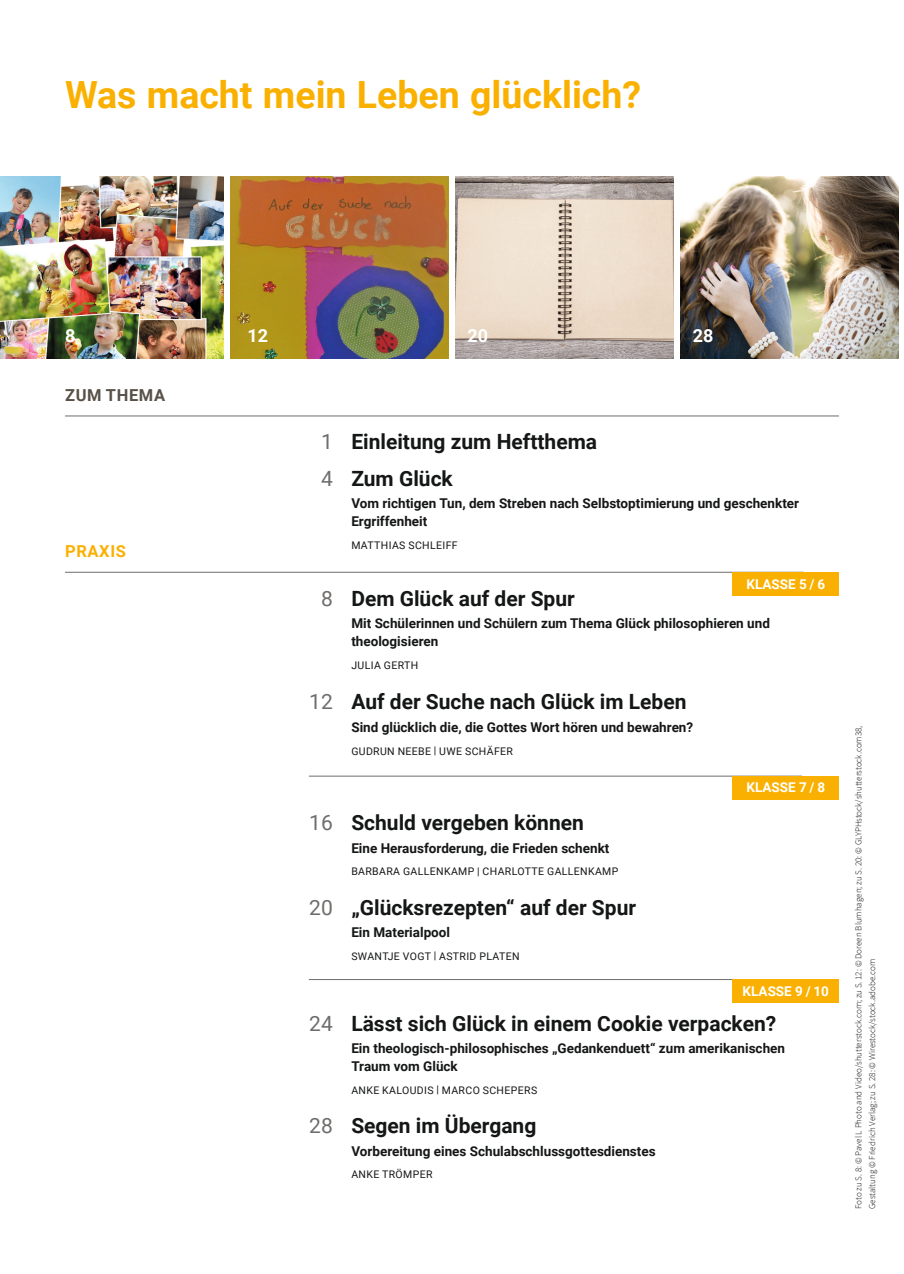
<style>
.page{position:relative;width:904px;height:1274px;background:#fff}
.page>*{position:absolute;margin:0;border:0;box-sizing:border-box;transform-origin:0 0}
.t1{font:700 37.5px "Roboto";color:#fab000}
.t2{font:700 21px/37.5px "Roboto";color:#151616}
.t3{font:700 18px "Roboto";color:#fff}
.t4{font:700 16.5px "Roboto";letter-spacing:.035em;color:#595047}
.t5{font:700 16.5px "Roboto";letter-spacing:.035em;color:#fab000}
.t6{font:700 13.5px/18px "Roboto";color:#151616}
.t7{font:700 13.5px "Roboto";color:#fff}
.t8{font:10.5px "Roboto";letter-spacing:.035em;color:#151616}
.t9{font:300 9px/13.5px "Source Sans Pro";color:#151616}
.s1{font-weight:400;color:#6f6d6b}
</style>
<div class="page">
<img style="left:0;top:176px;width:224px;height:183px">
<img style="left:230px;top:176px;width:219px;height:183px">
<img style="left:455px;top:176px;width:219px;height:183px">
<img style="left:680px;top:176px;width:218px;height:183px">
<hr style="left:309px;top:776px;width:493px;height:1px;background:#6f6d6b">
<hr style="left:309px;top:979px;width:492px;height:1px;background:#6f6d6b">
<hr style="left:65px;top:572px;width:738px;height:1px;background:#6f6d6b">
<div style="left:733px;top:776px;width:106px;height:23px;background:#fab000"></div>
<div style="left:733px;top:979px;width:106px;height:23px;background:#fab000"></div>
<div style="left:733px;top:572px;width:106px;height:23px;background:#fab000"></div>
<hr style="left:65px;top:416px;width:774px;height:1px;background:#6f6d6b">
<h1 class="t1" style="left:65px;top:69px;width:578px">Was macht mein Leben glücklich?</h1>
<h3 class="t3" style="left:65px;top:323px;width:12px">8</h3>
<h3 class="t3" style="left:247px;top:323px;width:22px">12</h3>
<h3 class="t3" style="left:467px;top:323px;width:22px">20</h3>
<p class="t4" style="left:65px;top:383px;width:101px">ZUM THEMA</p>
<h3 class="t3" style="left:693px;top:323px;width:22px">28</h3>
<p class="t5" style="left:65px;top:539px;width:62px">PRAXIS</p>
<h2 class="t2" style="left:321px;top:421px;width:278px"><span class="s1">1</span> Einleitung zum Heftthema<br><span class="s1">4</span> Zum Glück</h2>
<p class="t6" style="left:351px;top:494px;width:449px">Vom richtigen Tun, dem Streben nach Selbstoptimierung und geschenkter<br>Ergriffenheit</p>
<p class="t8" style="left:351px;top:538px;width:108px">MATTHIAS SCHLEIFF</p>
<p class="t7" style="left:746px;top:574px;width:80px">KLASSE 5 / 6</p>
<h2 class="t2" style="left:321px;top:579px;width:255px"><span class="s1">8</span> Dem Glück auf der Spur</h2>
<p class="t6" style="left:351px;top:614px;width:420px">Mit Schülerinnen und Schülern zum Thema Glück philosophieren und theologisieren</p>
<p class="t8" style="left:351px;top:658px;width:68px">JULIA GERTH</p>
<h2 class="t2" style="left:309px;top:682px;width:379px"><span class="s1">12</span> Auf der Suche nach Glück im Leben</h2>
<p class="t6" style="left:351px;top:718px;width:343px">Sind glücklich die, die Gottes Wort hören und bewahren?</p>
<p class="t8" style="left:351px;top:744px;width:163px">GUDRUN NEEBE | UWE SCHÄFER</p>
<h2 class="t2" style="left:309px;top:803px;width:276px"><span class="s1">16</span> Schuld vergeben können</h2>
<p class="t6" style="left:351px;top:838px;width:260px">Eine Herausforderung, die Frieden schenkt</p>
<p class="t8" style="left:351px;top:864px;width:269px">BARBARA GALLENKAMP | CHARLOTTE GALLENKAMP</p>
<h2 class="t2" style="left:309px;top:888px;width:328px"><span class="s1">20</span> „Glücksrezepten“ auf der Spur</h2>
<p class="t6" style="left:351px;top:923px;width:100px">Ein Materialpool</p>
<p class="t8" style="left:351px;top:949px;width:170px">SWANTJE VOGT | ASTRID PLATEN</p>
<p class="t7" style="left:746px;top:778px;width:80px">KLASSE 7 / 8</p>
<p class="t7" style="left:743px;top:981px;width:88px">KLASSE 9 / 10</p>
<h2 class="t2" style="left:309px;top:1004px;width:468px"><span class="s1">24</span> Lässt sich Glück in einem Cookie verpacken?</h2>
<p class="t6" style="left:351px;top:1039px;width:435px">Ein theologisch-philosophisches „Gedankenduett“ zum amerikanischen<br>Traum vom Glück</p>
<p class="t8" style="left:351px;top:1082px;width:187px">ANKE KALOUDIS | MARCO SCHEPERS</p>
<h2 class="t2" style="left:309px;top:1106px;width:229px"><span class="s1">28</span> Segen im Übergang</h2>
<p class="t6" style="left:351px;top:1141px;width:306px">Vorbereitung eines Schulabschlussgottesdienstes</p>
<p class="t8" style="left:351px;top:1167px;width:83px">ANKE TRÖMPER</p>
<p class="t9" style="left:852px;top:1209px;width:485px;rotate:-90deg">Foto zu S. 8: © Pavel L Photo and Video/shutterstock.com; zu S. 12: © Doreen Blumhagen; zu S. 20: © GLYPHstock/shutterstock.com38,<br>Gestaltung © Friedrich Verlag; zu S. 28: © Wirestock/stock.adobe.com</p>
</div>
